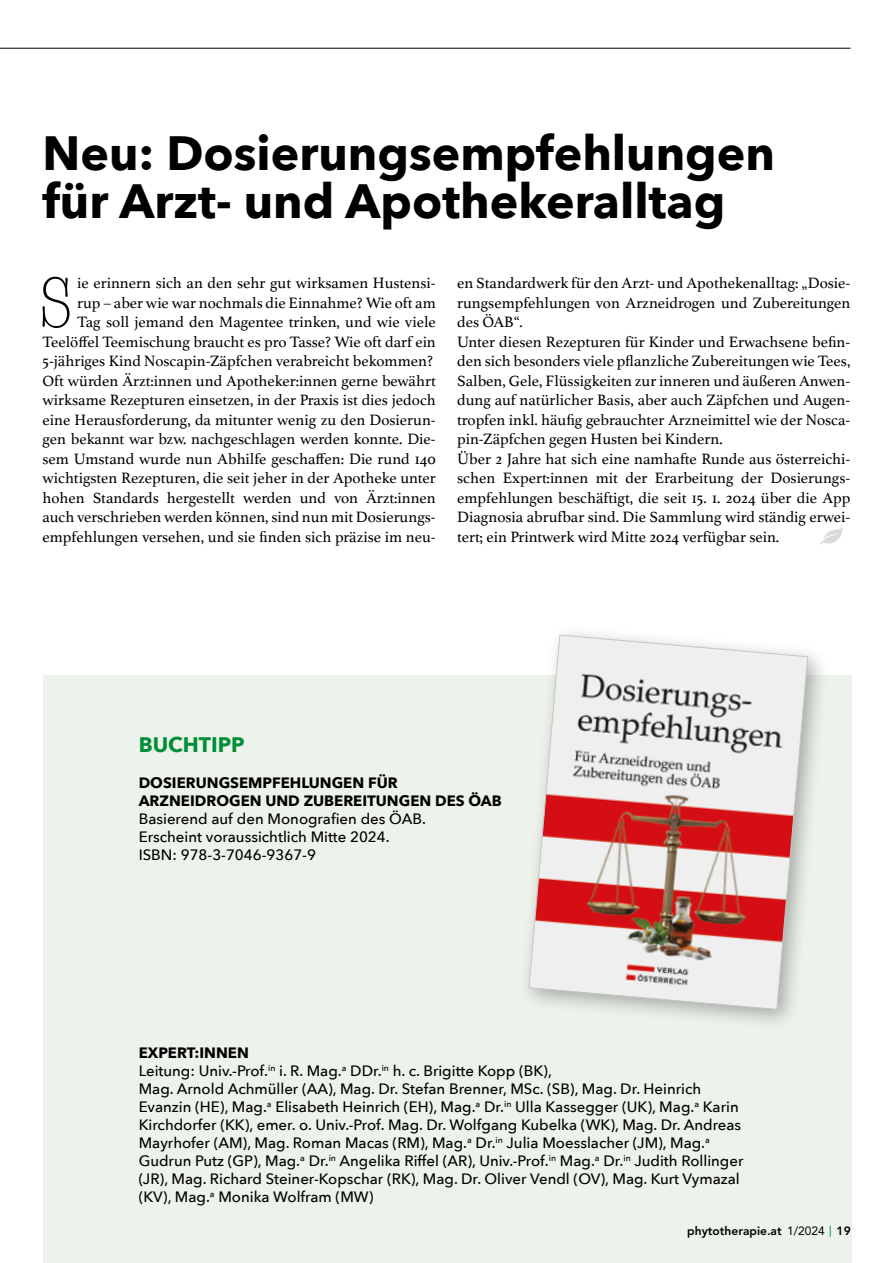
<style>
.page{position:relative;width:893px;height:1263px;background:#fff}
.page>*{position:absolute;margin:0;border:0;box-sizing:border-box;transform-origin:0 0}
.t1{font:300 condensed 73.95px "American Typewriter";color:#000}
.t2{font:700 48px/48px "Avenir Next";color:#000}
.t3{font:700 21px "Avenir Next";color:#008e38}
.t4{font:15.75px/19.5px "Athelas";color:#000;text-align:right}
.t5{font:500 15px/18px "Avenir Next";color:#000}
.t6{font:700 15px/18px "Avenir Next";color:#000}
.t7{font:800 12px "Avenir";color:#000}
.s1{font-weight:700}
.s2{font-weight:400}
.s3{font-family:"Lucida Grande";font-weight:400;color:#008e38}
</style>
<div class="page">
<div style="left:43px;top:675px;width:808px;height:588px;background:#edf3eb"></div>
<hr style="left:0;top:48px;width:850px;height:1px;background:#000">
<img style="left:820px;top:528px;width:23px;height:16px">
<div style="left:518px;top:624px;width:311px;height:407px;background:#000;opacity:.3"></div>
<svg style="left:528px;top:634px;width:281px;height:376px"></svg>
<h2 class="t2" style="left:43px;top:128px;width:734px">Neu: Dosierungsempfehlungen für Arzt- und Apothekeralltag</h2>
<h1 class="t1" style="left:38px;top:253px;width:37px">S</h1>
<p class="t4" style="left:43px;top:273px;width:395px">ie erinnern sich an den sehr gut wirksamen Hustensi-<br>rup – aber wie war nochmals die Einnahme? Wie oft am<br>Tag soll jemand den Magentee trinken, und wie viele Teelöffel Teemischung braucht es pro Tasse? Wie oft darf ein 5-jähriges Kind Noscapin-Zäpfchen verabreicht bekommen?<br>Oft würden Ärzt:innen und Apotheker:innen gerne bewährt wirksame Rezepturen einsetzen, in der Praxis ist dies jedoch eine Herausforderung, da mitunter wenig zu den Dosierun&shy;gen bekannt war bzw. nachgeschlagen werden konnte. Die&shy;sem Umstand wurde nun Abhilfe geschaffen: Die rund 140 wichtigsten Rezepturen, die seit jeher in der Apotheke unter hohen Standards hergestellt werden und von Ärzt:innen auch verschrieben werden können, sind nun mit Dosierungs&shy;empfehlungen versehen, und sie finden sich präzise im neu-</p>
<p class="t4" style="left:457px;top:273px;width:395px;text-align:left">en Standardwerk für den Arzt- und Apothekenalltag: „Dosie&shy;rungsempfehlungen von Arzneidrogen und Zubereitungen des ÖAB“.<br>Unter diesen Rezepturen für Kinder und Erwachsene befin&shy;den sich besonders viele pflanzliche Zubereitungen wie Tees, Salben, Gele, Flüssigkeiten zur inneren und äußeren Anwen&shy;dung auf natürlicher Basis, aber auch Zäpfchen und Augen&shy;tropfen inkl. häufig gebrauchter Arzneimittel wie der Nosca&shy;pin-Zäpfchen gegen Husten bei Kindern.<br>Über 2 Jahre hat sich eine namhafte Runde aus österreichi&shy;schen Expert:innen mit der Erarbeitung der Dosierungs&shy;empfehlungen beschäftigt, die seit 15. 1. 2024 über die App Diagnosia abrufbar sind. Die Sammlung wird ständig erwei&shy;tert; ein Printwerk wird Mitte 2024 verfügbar sein.</p>
<h3 class="t3" style="left:139px;top:726px;width:107px">BUCHTIPP</h3>
<p class="t6" style="left:139px;top:773px;width:365px">DOSIERUNGSEMPFEHLUNGEN FÜR<br>ARZNEIDROGEN UND ZUBEREITUNGEN DES ÖAB</p>
<p class="t5" style="left:139px;top:809px;width:289px">Basierend auf den Monografien des ÖAB.<br>Erscheint voraussichtlich Mitte 2024.<br>ISBN: 978-3-7046-9367-9</p>
<p class="t5" style="left:139px;top:1043px;width:606px"><span class="s1">EXPERT:INNEN<br></span>Leitung: Univ.-Prof.<sup>in</sup> i. R. Mag.<sup>a</sup> DDr.<sup>in</sup> h. c. Brigitte Kopp (BK),<br>Mag. Arnold Achmüller (AA), Mag. Dr. Stefan Brenner, MSc. (SB), Mag. Dr. Heinrich Evanzin (HE), Mag.<sup>a</sup> Elisabeth Heinrich (EH), Mag.<sup>a</sup> Dr.<sup>in</sup> Ulla Kassegger (UK), Mag.<sup>a</sup> Karin Kirchdorfer (KK), emer. o. Univ.-Prof. Mag. Dr. Wolfgang Kubelka (WK), Mag. Dr. Andreas Mayrhofer (AM), Mag. Roman Macas (RM), Mag.<sup>a</sup> Dr.<sup>in</sup> Julia Moesslacher (JM), Mag.<sup>a </sup>Gudrun Putz (GP), Mag.<sup>a</sup> Dr.<sup>in</sup> Angelika Riffel (AR), Univ.-Prof.<sup>in</sup> Mag.<sup>a</sup> Dr.<sup>in</sup> Judith Rollinger (JR), Mag. Richard Steiner-Kopschar (RK), Mag. Dr. Oliver Vendl (OV), Mag. Kurt Vymazal (KV), Mag.<sup>a</sup> Monika Wolfram (MW)</p>
<p class="t7" style="left:687px;top:1223px;width:165px">phytotherapie.at <span class="s2">1/2024</span> <span class="s3">|</span> 19</p>
</div>
